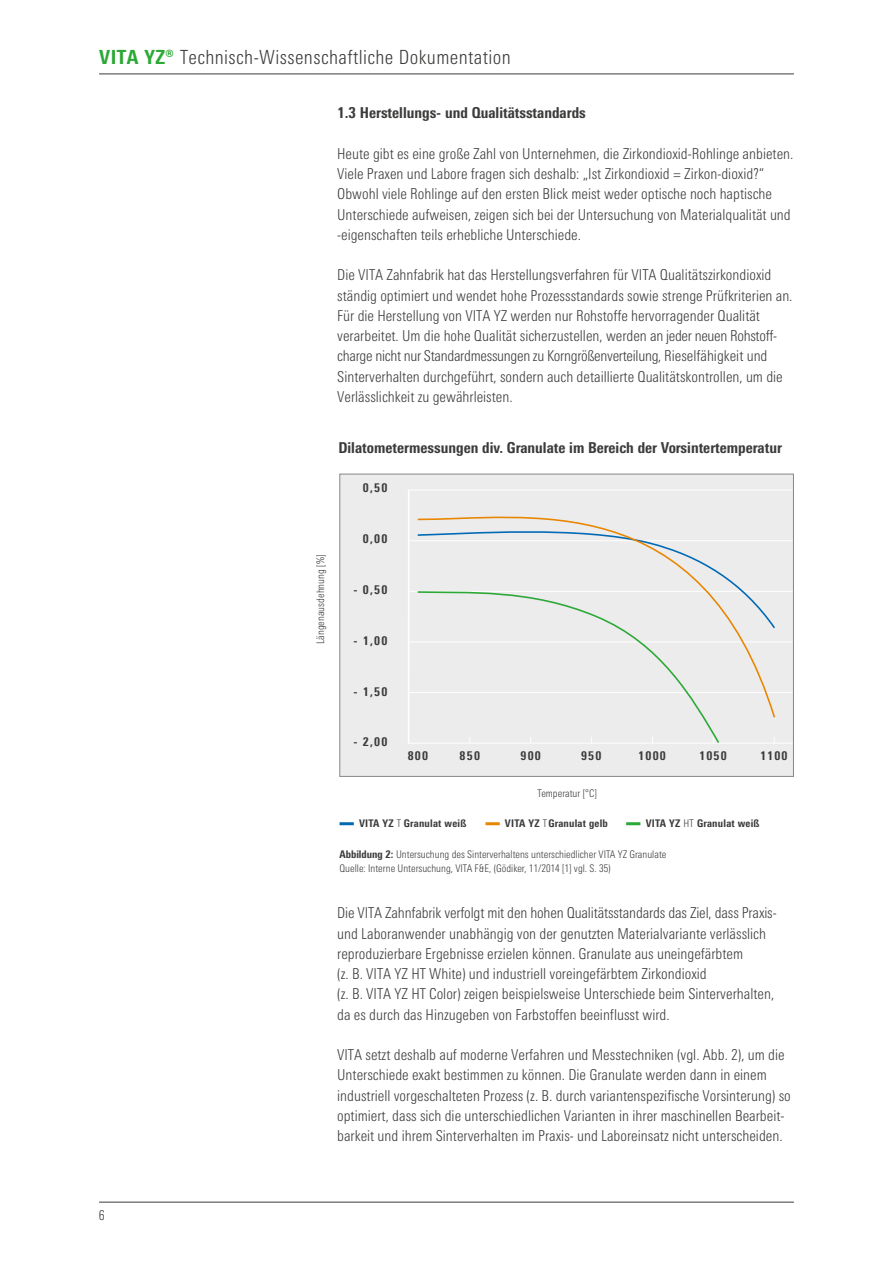
<style>
.page{position:relative;width:893px;height:1263px;background:#fff}
.page>*{position:absolute;margin:0;border:0;box-sizing:border-box;transform-origin:0 0}
.t1{font:300 condensed 19.5px "Univers Next Pro";letter-spacing:.02em;color:#3b3b3a}
.t2{font:300 condensed 15px/20.2px "Univers Next Pro";color:#3b3b3a}
.t3{font:800 condensed 15px "Univers Next Pro";color:#3b3b3a}
.t4{font:300 condensed 13.5px "Univers Next Pro";color:#3b3b3a}
.t5{font:800 condensed 12px "Univers Next Pro";letter-spacing:.1em;color:#3b3b3a}
.t6{font:300 condensed 10.5px/14.7px "Univers Next Pro";color:#3b3b3a}
.t7{font:800 condensed 10.5px "Univers Next Pro";letter-spacing:.02em;color:#3b3b3a}
.s1{font-weight:800;color:#2ba835}
.s2{font-weight:300}
.s3{font-weight:800}
</style>
<div class="page">
<hr style="left:99px;top:74px;width:695px;height:1px;background:#3b3b3a">
<hr style="left:99px;top:1202px;width:695px;height:1px;background:#3b3b3a">
<div style="left:340px;top:474px;width:453px;height:302px;background:#ececed"></div>
<hr style="left:409px;top:490px;width:385px;height:1px;background:#fff">
<hr style="left:409px;top:540px;width:385px;height:1px;background:#fff">
<hr style="left:409px;top:591px;width:385px;height:1px;background:#fff">
<hr style="left:409px;top:641px;width:385px;height:1px;background:#fff">
<hr style="left:409px;top:692px;width:385px;height:1px;background:#fff">
<hr style="left:408px;top:743px;width:386px;height:1px;background:#fff">
<hr style="left:408px;top:490px;width:1px;height:253px;background:#fff">
<svg style="left:417px;top:516px;width:359px;height:203px"></svg>
<div style="left:340px;top:474px;width:454px;height:303px;border:1px solid #878786"></div>
<hr style="left:340px;top:822px;width:14px;height:3px;background:#0069b4">
<hr style="left:485px;top:822px;width:15px;height:3px;background:#e98600">
<hr style="left:626px;top:822px;width:14px;height:3px;background:#2ba835">
<h1 class="t1" style="left:99px;top:46px;width:413px"><span class="s1">VITA YZ®</span> Technisch-Wissenschaftliche Dokumentation</h1>
<p class="t3" style="left:337px;top:104px;width:250px">1.3 Herstellungs- und Qualitätsstandards</p>
<p class="t2" style="left:337px;top:143px;width:458px">Heute gibt es eine große Zahl von Unternehmen, die Zirkondioxid-Rohlinge anbieten.<br>Viele Praxen und Labore fragen sich deshalb: „Ist Zirkondioxid = Zirkon-dioxid?“ Obwohl viele Rohlinge auf den ersten Blick meist weder optische noch haptische Unterschiede aufweisen, zeigen sich bei der Untersuchung von Materialqualität und -eigenschaften teils erhebliche Unterschiede.</p>
<p class="t2" style="left:337px;top:265px;width:457px">Die VITA Zahnfabrik hat das Herstellungsverfahren für VITA Qualitätszirkondioxid ständig optimiert und wendet hohe Prozessstandards sowie strenge Prüfkriterien an.<br>Für die Herstellung von VITA YZ werden nur Rohstoffe hervorragender Qualität verarbeitet. Um die hohe Qualität sicherzustellen, werden an jeder neuen Rohstoff&shy;charge nicht nur Standardmessungen zu Korngrößenverteilung, Rieselfähigkeit und Sinterverhalten durchgeführt, sondern auch detaillierte Qualitätskontrollen, um die Verlässlichkeit zu gewährleisten.</p>
<p class="t3" style="left:338px;top:438px;width:445px">Dilatometermessungen div. Granulate im Bereich der Vorsintertemperatur</p>
<p class="t5" style="left:363px;top:481px;width:26px">0,50</p>
<p class="t4" style="left:99px;top:1207px;width:7px">6</p>
<p class="t6" style="left:313px;top:644px;width:91px;rotate:-90deg">Längenausdehnung [%]</p>
<p class="t5" style="left:363px;top:531px;width:26px">0,00</p>
<p class="t5" style="left:353px;top:582px;width:36px">- 0,50</p>
<p class="t5" style="left:353px;top:633px;width:36px">- 1,00</p>
<p class="t5" style="left:353px;top:684px;width:36px">- 1,50</p>
<p class="t5" style="left:353px;top:735px;width:36px">- 2,00</p>
<p class="t5" style="left:408px;top:749px;width:22px">800</p>
<p class="t5" style="left:460px;top:749px;width:22px">850</p>
<p class="t5" style="left:520px;top:749px;width:22px">900</p>
<p class="t5" style="left:581px;top:749px;width:22px">950</p>
<p class="t5" style="left:638px;top:749px;width:29px">1000</p>
<p class="t5" style="left:699px;top:749px;width:29px">1050</p>
<p class="t5" style="left:760px;top:749px;width:29px">1100</p>
<p class="t6" style="left:538px;top:786px;width:61px">Temperatur [°C]</p>
<p class="t7" style="left:359px;top:817px;width:109px">VITA YZ <span class="s2">T</span> Granulat weiß</p>
<p class="t7" style="left:505px;top:817px;width:104px">VITA YZ <span class="s2">T</span> Granulat gelb</p>
<p class="t7" style="left:646px;top:817px;width:115px">VITA YZ <span class="s2">HT</span> Granulat weiß</p>
<p class="t6" style="left:340px;top:847px;width:328px"><span class="s3">Abbildung 2:</span> Untersuchung des Sinterverhaltens unterschiedlicher VITA YZ Granulate<br>Quelle: Interne Untersuchung, VITA F&amp;E, (Gödiker, 11/2014 [1] vgl. S. 35)</p>
<p class="t2" style="left:337px;top:903px;width:441px">Die VITA Zahnfabrik verfolgt mit den hohen Qualitätsstandards das Ziel, dass Praxis&shy;und Laboranwender unabhängig von der genutzten Materialvariante verlässlich reproduzierbare Ergebnisse erzielen können. Granulate aus uneingefärbtem<br>(z. B. VITA YZ HT White) und industriell voreingefärbtem Zirkondioxid<br>(z. B. VITA YZ HT Color) zeigen beispielsweise Unterschiede beim Sinterverhalten, da es durch das Hinzugeben von Farbstoffen beeinflusst wird.</p>
<p class="t2" style="left:337px;top:1044px;width:455px">VITA setzt deshalb auf moderne Verfahren und Messtechniken (vgl. Abb. 2), um die Unterschiede exakt bestimmen zu können. Die Granulate werden dann in einem industriell vorgeschalteten Prozess (z. B. durch variantenspezifische Vorsinterung) so optimiert, dass sich die unterschiedlichen Varianten in ihrer maschinellen Bearbeit&shy;barkeit und ihrem Sinterverhalten im Praxis- und Laboreinsatz nicht unterscheiden.</p>
</div>
